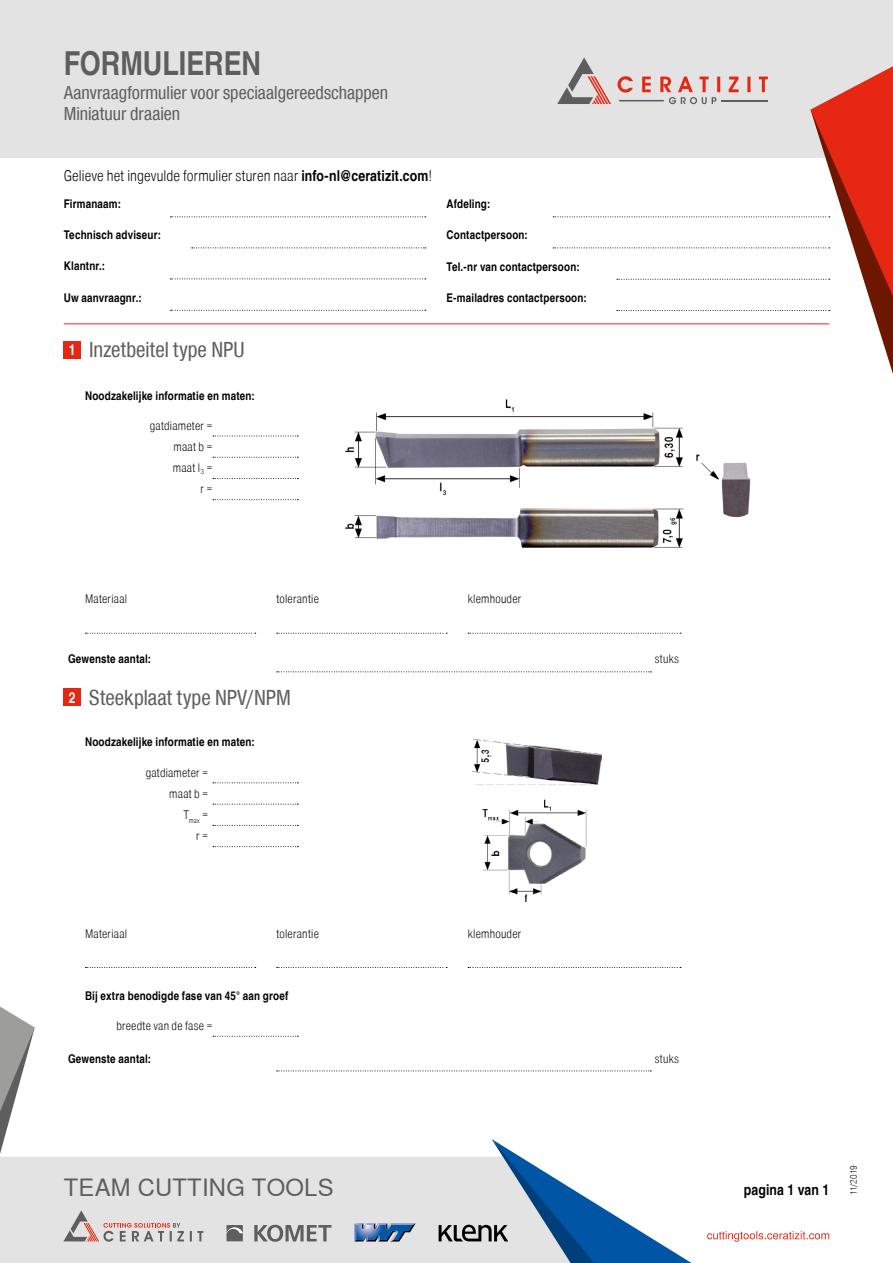
<style>
.page{position:relative;width:893px;height:1263px;background:#fff}
.page>*{position:absolute;margin:0;border:0;box-sizing:border-box;transform-origin:0 0}
.t1{font:700 33px "Nimbus Sans WNT Global Cond";letter-spacing:-.005em;color:#5f5e5e}
.t2{font:23.85px "Nimbus Sans WNT Global";letter-spacing:.01em;color:#5f5e5e}
.t3{font:21px "Nimbus Sans WNT Global Cond";color:#5f5e5e}
.t4{font:18px/21.6px "Nimbus Sans WNT Global Cond";color:#5f5e5e}
.t5{font:300 15px "Nimbus Sans WNT Global Cond";letter-spacing:.005em;color:#000}
.t6{font:700 15px "Nimbus Sans WNT Global Cond";letter-spacing:.005em;color:#000}
.t7{font:700 12px "Nimbus Sans WNT Global Cond";letter-spacing:.015em;color:#000}
.t8{font:300 12px/21.3px "Nimbus Sans WNT Global Cond";letter-spacing:.015em;color:#000;text-align:right}
.t9{font:300 12px "Nimbus Sans WNT Cond";letter-spacing:.02em;color:#000}
.t10{font:300 9px "Nimbus Sans WNT Global Cond";letter-spacing:-.01em;color:#000}
.t11{font:300 7.05px "Nimbus Sans WNT Global Cond";color:#000}
.s1{font-weight:700}
.s2{font-weight:700;font-size:15px;color:#fff}
</style>
<div class="page">
<div style="left:0;top:0;width:893px;height:157px;background:#e3e3e3"></div>
<div style="left:0;top:1157px;width:439px;height:106px;background:#e3e3e3"></div>
<svg style="left:63px;top:1210px;width:140px;height:31px;background:#d2c8c8"></svg>
<svg style="left:254px;top:1225px;width:77px;height:17px"></svg>
<svg style="left:226px;top:1225px;width:17px;height:16px"></svg>
<svg style="left:354px;top:1223px;width:62px;height:18px"></svg>
<svg style="left:0;top:1006px;width:35px;height:148px"></svg>
<svg style="left:707px;top:1231px;width:122px;height:11px"></svg>
<svg style="left:439px;top:1139px;width:252px;height:124px"></svg>
<hr style="left:64px;top:324px;width:765px;height:1px;background:#e52713">
<div style="left:64px;top:689px;width:17px;height:17px;background:#e52713"></div>
<img style="left:472px;top:740px;width:129px;height:161px">
<div style="left:64px;top:341px;width:17px;height:17px;background:#e52713"></div>
<img style="left:345px;top:399px;width:406px;height:149px">
<svg style="left:277px;top:1070px;width:374px;height:1px"></svg>
<svg style="left:213px;top:1036px;width:85px;height:1px"></svg>
<svg style="left:85px;top:967px;width:171px;height:1px"></svg>
<svg style="left:277px;top:967px;width:170px;height:1px"></svg>
<svg style="left:468px;top:967px;width:213px;height:1px"></svg>
<svg style="left:213px;top:846px;width:85px;height:1px"></svg>
<svg style="left:213px;top:804px;width:85px;height:1px"></svg>
<svg style="left:213px;top:825px;width:85px;height:1px"></svg>
<svg style="left:213px;top:782px;width:85px;height:1px"></svg>
<svg style="left:277px;top:671px;width:374px;height:1px"></svg>
<svg style="left:85px;top:633px;width:171px;height:1px"></svg>
<svg style="left:277px;top:633px;width:170px;height:1px"></svg>
<svg style="left:468px;top:633px;width:213px;height:1px"></svg>
<svg style="left:213px;top:499px;width:85px;height:1px"></svg>
<svg style="left:213px;top:478px;width:85px;height:1px"></svg>
<svg style="left:213px;top:436px;width:85px;height:1px"></svg>
<svg style="left:213px;top:457px;width:85px;height:1px"></svg>
<svg style="left:553px;top:57px;width:340px;height:317px"></svg>
<svg style="left:170px;top:310px;width:256px;height:1px"></svg>
<svg style="left:170px;top:279px;width:256px;height:1px"></svg>
<svg style="left:192px;top:247px;width:234px;height:1px"></svg>
<svg style="left:170px;top:216px;width:256px;height:1px"></svg>
<h1 class="t1" style="left:64px;top:44px;width:199px">FORMULIEREN</h1>
<h3 class="t4" style="left:64px;top:82px;width:326px">Aanvraagformulier voor speciaalgereedschappen<br>Miniatuur draaien</h3>
<p class="t5" style="left:64px;top:167px;width:369px">Gelieve het ingevulde formulier sturen naar <span class="s1">info-nl@ceratizit.com</span>!</p>
<p class="t7" style="left:64px;top:197px;width:59px">Firmanaam:</p>
<p class="t7" style="left:64px;top:228px;width:99px">Technisch adviseur:</p>
<p class="t7" style="left:64px;top:259px;width:43px">Klantnr.:</p>
<p class="t7" style="left:64px;top:291px;width:80px">Uw aanvraagnr.:</p>
<h3 class="t3" style="left:69px;top:338px;width:177px"><span class="s2">1</span> Inzetbeitel type NPU</h3>
<p class="t7" style="left:85px;top:388px;width:171px">Noodzakelijke informatie en maten:</p>
<p class="t8" style="left:150px;top:415px;width:64px">gatdiameter = maat b = maat l<sub>3</sub> =<br>r =</p>
<p class="t7" style="left:446px;top:197px;width:45px">Afdeling:</p>
<p class="t7" style="left:446px;top:228px;width:83px">Contactpersoon:</p>
<p class="t7" style="left:446px;top:260px;width:135px">Tel.-nr van contactpersoon:</p>
<p class="t7" style="left:446px;top:291px;width:142px">E-mailadres contactpersoon:</p>
<p class="t8" style="left:85px;top:589px;width:44px">Materiaal</p>
<p class="t8" style="left:276px;top:589px;width:44px">tolerantie</p>
<p class="t8" style="left:468px;top:589px;width:55px">klemhouder</p>
<p class="t7" style="left:68px;top:652px;width:85px">Gewenste aantal:</p>
<h3 class="t3" style="left:69px;top:685px;width:224px"><span class="s2">2</span> Steekplaat type NPV/NPM</h3>
<p class="t7" style="left:85px;top:735px;width:171px">Noodzakelijke informatie en maten:</p>
<p class="t8" style="left:146px;top:762px;width:64px">gatdiameter = maat b =</p>
<p class="t11" style="left:184px;top:816px;width:26px"><sup>T</sup>max <sup>=</sup></p>
<p class="t8" style="left:196px;top:825px;width:14px">r =</p>
<p class="t8" style="left:85px;top:923px;width:44px">Materiaal</p>
<p class="t8" style="left:276px;top:923px;width:44px">tolerantie</p>
<p class="t8" style="left:468px;top:923px;width:55px">klemhouder</p>
<p class="t7" style="left:85px;top:989px;width:205px">Bij extra benodigde fase van 45° aan groef</p>
<p class="t8" style="left:116px;top:1015px;width:98px">breedte van de fase =</p>
<p class="t9" style="left:655px;top:652px;width:26px">stuks</p>
<p class="t7" style="left:68px;top:1051px;width:85px">Gewenste aantal:</p>
<p class="t9" style="left:655px;top:1051px;width:26px">stuks</p>
<h2 class="t2" style="left:64px;top:1173px;width:271px">TEAM CUTTING TOOLS</h2>
<p class="t6" style="left:744px;top:1181px;width:87px">pagina 1 van 1</p>
<p class="t10" style="left:848px;top:1195px;width:32px;rotate:-90deg">11/2019</p>
</div>
